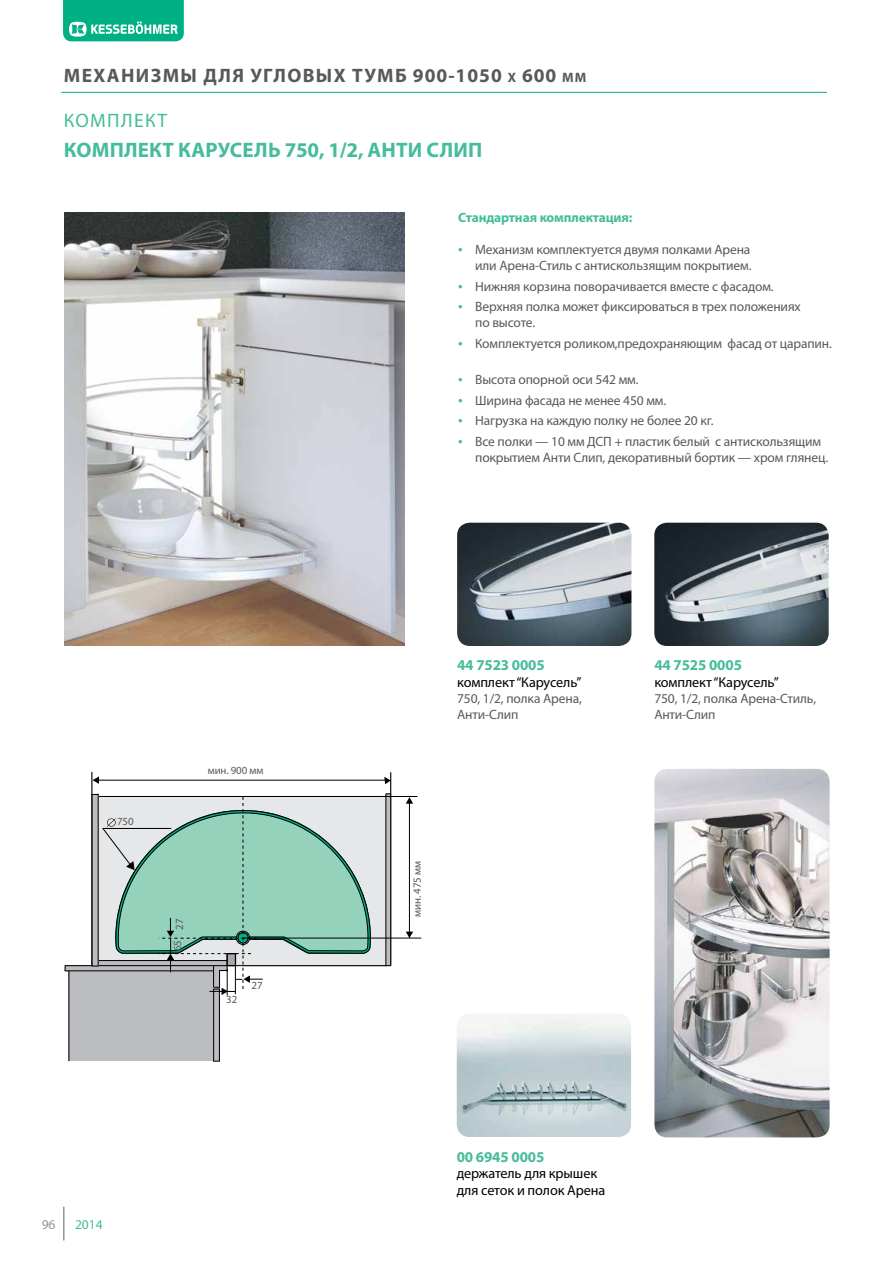
<style>
.page{position:relative;width:893px;height:1263px;background:#fff}
.page>*{position:absolute;margin:0;border:0;box-sizing:border-box;transform-origin:0 0}
._80_mini{font:700 21px "Myriad Pro";letter-spacing:.01em;color:#45bc9a}
.t1{font:700 19.5px "Myriad Pro";letter-spacing:.07em;color:#58595b}
._80_mini-2{font:19.5px "Myriad Pro";letter-spacing:.07em;color:#45bc9a}
.ARTICL{font:700 15px "Myriad Pro";letter-spacing:-.01em;color:#45bc9a}
._80_mini-3{font:14.25px/16.5px "Myriad Pro";letter-spacing:-.01em;color:#000}
._80_mini-4{font:13.5px/16.2px "Myriad Pro";letter-spacing:-.01em;color:#58595b}
._80_mini-5{font:700 13.5px "Myriad Pro";letter-spacing:-.01em;color:#45bc9a}
.t2{font:13.5px "Myriad Pro";color:#45bc9a}
.t3{font:13.5px "Myriad Pro";color:#939598}
._80_mini-6{font:10.95px "Myriad Pro";letter-spacing:-.01em;color:#58595b}
.s1{font-style:inherit}
.s2{font-size:13.65px}
.s3{font-size:16.5px;color:#45bc9a}
</style>
<div class="page">
<hr style="left:63px;top:1206px;width:2px;height:34px;background:#939598">
<img style="left:64px;top:212px;width:341px;height:434px">
<hr style="left:61px;top:92px;width:766px;height:1px;background:#00b085">
<svg style="left:386px;top:794px;width:4px;height:171px"></svg>
<div style="left:98px;top:797px;width:288px;height:169px;background:#e6e7e8"></div>
<svg style="left:99px;top:961px;width:3px;height:4px"></svg>
<div style="left:65px;top:966px;width:148px;height:5px;background:#bbbdc0"></div>
<div style="left:65px;top:966px;width:148px;height:5px;border:1px solid #b1b4b6"></div>
<div style="left:69px;top:970px;width:151px;height:91px;background:#bbbdc0"></div>
<hr style="left:98px;top:794px;width:1px;height:171px;background:#000">
<hr style="left:68px;top:971px;width:1px;height:90px;background:#000">
<hr style="left:65px;top:965px;width:326px;height:1px;background:#000">
<hr style="left:98px;top:960px;width:129px;height:1px;background:#000">
<hr style="left:385px;top:794px;width:1px;height:171px;background:#000">
<hr style="left:376px;top:796px;width:42px;height:1px;background:#000">
<hr style="left:98px;top:796px;width:293px;height:1px;background:#000">
<hr style="left:65px;top:970px;width:148px;height:1px;background:#000">
<div style="left:213px;top:988px;width:7px;height:74px;border:1px solid #000"></div>
<hr style="left:91px;top:772px;width:1px;height:194px;background:#000">
<hr style="left:390px;top:772px;width:1px;height:193px;background:#000">
<hr style="left:99px;top:780px;width:290px;height:1px;background:#000">
<svg style="left:384px;top:777px;width:7px;height:7px"></svg>
<svg style="left:93px;top:776px;width:6px;height:8px"></svg>
<hr style="left:409px;top:802px;width:1px;height:136px;background:#000">
<svg style="left:406px;top:931px;width:7px;height:7px"></svg>
<svg style="left:406px;top:797px;width:7px;height:7px"></svg>
<svg style="left:92px;top:794px;width:6px;height:172px"></svg>
<hr style="left:243px;top:938px;width:178px;height:1px;background:#000">
<svg style="left:102px;top:797px;width:269px;height:198px"></svg>
<img style="left:457px;top:523px;width:174px;height:123px">
<img style="left:654px;top:523px;width:175px;height:123px">
<img style="left:457px;top:1014px;width:174px;height:123px">
<img style="left:654px;top:769px;width:176px;height:368px">
<svg style="left:63px;top:0;width:121px;height:41px"></svg>
<p class="t1" style="left:64px;top:63px;width:524px">МЕХАНИЗМЫ ДЛЯ УГЛОВЫХ ТУМБ <span class="s1">900-1050</span> <span class="s2">х</span> <span class="s1">600</span> <span class="s2">мм</span></p>
<p class="_80_mini-2" style="left:64px;top:109px;width:105px">КОМПЛЕКТ</p>
<p class="_80_mini" style="left:64px;top:137px;width:420px">КОМПЛЕКТ КАРУСЕЛЬ 750, 1/2, АНТИ СЛИП</p>
<p class="_80_mini-5" style="left:458px;top:209px;width:176px">Стандартная комплектация:</p>
<p class="_80_mini-4" style="left:458px;top:241px;width:295px;text-align:right"><span class="s3">•</span> Механизм комплектуется двумя полками Арена или Арена-Стиль с антискользящим покрытием.</p>
<p class="_80_mini-4" style="left:458px;top:278px;width:317px"><span class="s3">•</span> Нижняя корзина поворачивается вместе с фасадом.</p>
<p class="_80_mini-4" style="left:475px;top:298px;width:327px;text-indent:-17px"><span class="s3">•</span> Верхняя полка может фиксироваться в трех положениях по высоте.</p>
<p class="_80_mini-4" style="left:458px;top:335px;width:375px"><span class="s3">•</span> Комплектуется роликом,предохраняющим фасад от царапин.</p>
<p class="_80_mini-4" style="left:458px;top:371px;width:182px"><span class="s3">•</span> Высота опорной оси 542 мм.</p>
<p class="_80_mini-4" style="left:458px;top:392px;width:210px"><span class="s3">•</span> Ширина фасада не менее 450 мм.</p>
<p class="_80_mini-4" style="left:458px;top:412px;width:257px"><span class="s3">•</span> Нагрузка на каждую полку не более 20 кг.</p>
<p class="_80_mini-4" style="left:475px;top:433px;width:355px;text-indent:-17px"><span class="s3">•</span> Все полки — 10 мм ДСП + пластик белый с антискользящим покрытием Анти Слип, декоративный бортик — хром глянец.</p>
<p class="_80_mini-6" style="left:117px;top:815px;width:18px">750</p>
<p class="_80_mini-6" style="left:208px;top:764px;width:57px">мин. 900 мм</p>
<p class="_80_mini-6" style="left:173px;top:930px;width:13px;rotate:-90deg">27</p>
<p class="_80_mini-6" style="left:171px;top:951px;width:13px;rotate:-90deg">65</p>
<p class="_80_mini-6" style="left:226px;top:993px;width:13px">32</p>
<p class="_80_mini-6" style="left:252px;top:979px;width:13px">27</p>
<p class="t3" style="left:42px;top:1216px;width:15px">96</p>
<p class="t2" style="left:75px;top:1216px;width:29px">2014</p>
<p class="ARTICL" style="left:457px;top:655px;width:89px">44 7523 0005</p>
<p class="_80_mini-3" style="left:457px;top:674px;width:126px">комплект “Карусель”</p>
<p class="_80_mini-4" style="left:457px;top:690px;width:126px">750, 1/2, полка Арена,<br>Анти-Слип</p>
<p class="_80_mini-6" style="left:410px;top:917px;width:57px;rotate:-90deg">мин. 475 мм</p>
<p class="ARTICL" style="left:654px;top:655px;width:89px">44 7525 0005</p>
<p class="_80_mini-3" style="left:654px;top:674px;width:126px">комплект “Карусель”</p>
<p class="_80_mini-4" style="left:654px;top:690px;width:163px">750, 1/2, полка Арена-Стиль,<br>Анти-Слип</p>
<p class="ARTICL" style="left:457px;top:1147px;width:89px">00 6945 0005</p>
<p class="_80_mini-3" style="left:457px;top:1165px;width:150px">держатель для крышек для сеток и полок Арена</p>
</div>
